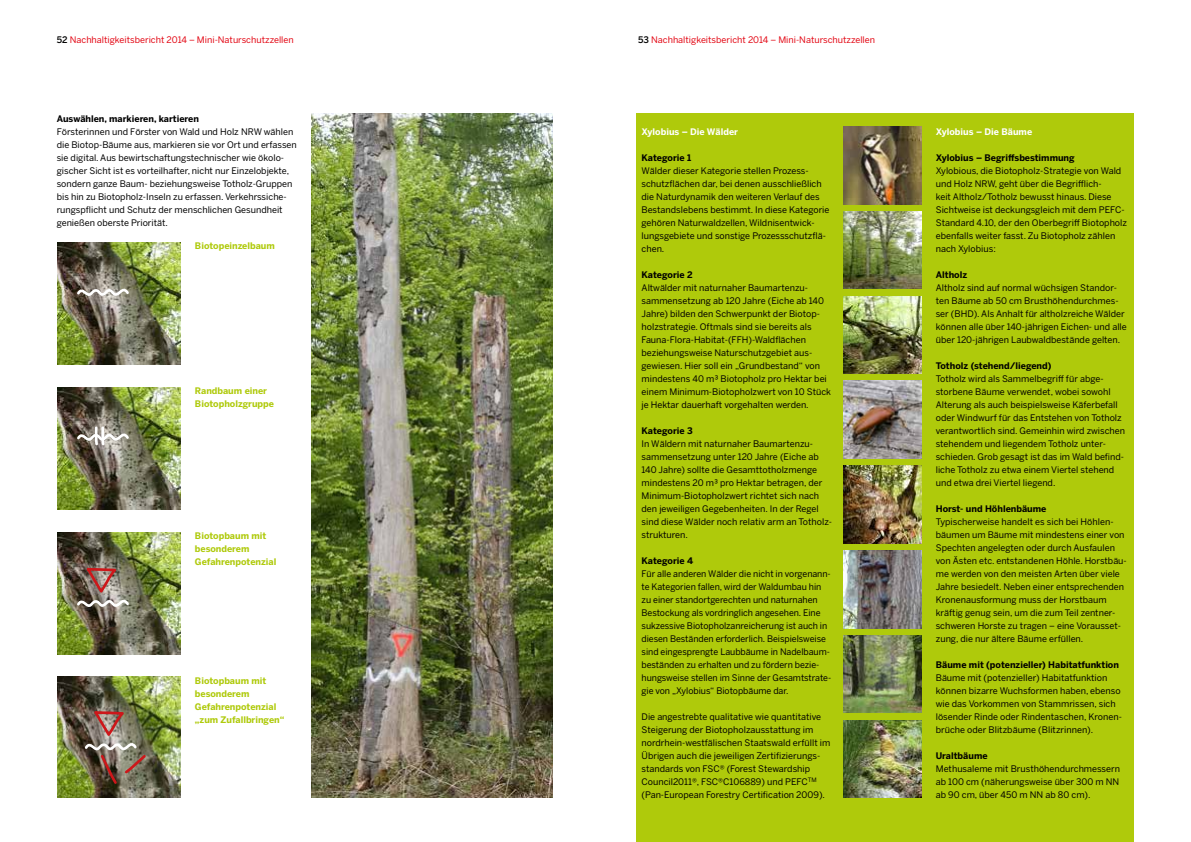
<style>
.page{position:relative;width:1191px;height:842px;background:#fff}
.page>*{position:absolute;margin:0;border:0;box-sizing:border-box;transform-origin:0 0}
.t1{font:9px/13px "Benton Sans";color:#000}
.t2{font:700 9px "Benton Sans";color:#000}
.t3{font:700 9px/13px "Benton Sans";color:#afca0b}
.t4{font:9px "Benton Sans";color:#e30613}
.t5{font:700 9px "Benton Sans";color:#fff}
.s1{font-weight:500;color:#000}
</style>
<div class="page">
<img style="left:312px;top:114px;width:241px;height:684px">
<div style="left:636px;top:114px;width:498px;height:728px;background:#afca0b"></div>
<img style="left:58px;top:242px;width:122px;height:123px">
<svg style="left:75px;top:286px;width:56px;height:15px"></svg>
<img style="left:58px;top:387px;width:122px;height:123px">
<svg style="left:75px;top:425px;width:56px;height:22px"></svg>
<img style="left:58px;top:677px;width:122px;height:121px">
<img style="left:83px;top:692px;width:65px;height:94px">
<img style="left:58px;top:532px;width:122px;height:123px">
<img style="left:75px;top:549px;width:56px;height:63px">
<img style="left:844px;top:126px;width:77px;height:78px">
<img style="left:844px;top:211px;width:77px;height:78px">
<img style="left:844px;top:296px;width:77px;height:78px">
<img style="left:844px;top:381px;width:77px;height:77px">
<img style="left:844px;top:466px;width:77px;height:77px">
<img style="left:844px;top:550px;width:77px;height:78px">
<img style="left:844px;top:635px;width:77px;height:78px">
<img style="left:844px;top:720px;width:77px;height:78px">
<p class="t4" style="left:57px;top:34px;width:238px"><span class="s1">52</span> Nachhaltigkeitsbericht 2014 – Mini-Naturschutzzellen</p>
<p class="t4" style="left:638px;top:34px;width:239px"><span class="s1">53</span> Nachhaltigkeitsbericht 2014 – Mini-Naturschutzzellen</p>
<p class="t2" style="left:57px;top:113px;width:144px">Auswählen, markieren, kartieren</p>
<p class="t1" style="left:57px;top:125px;width:241px">Försterinnen und Förster von Wald und Holz NRW wählen die Biotop-Bäume aus, markieren sie vor Ort und erfassen sie digital. Aus bewirtschaftungstechnischer wie ökolo&shy;gischer Sicht ist es vorteilhafter, nicht nur Einzelobjekte, sondern ganze Baum- beziehungsweise Totholz-Gruppen bis hin zu Biotopholz-Inseln zu erfassen. Verkehrssiche&shy;rungspflicht und Schutz der menschlichen Gesundheit genießen oberste Priorität.</p>
<p class="t5" style="left:641px;top:126px;width:98px">Xylobius – Die Wälder</p>
<p class="t2" style="left:641px;top:152px;width:51px">Kategorie 1</p>
<p class="t1" style="left:641px;top:164px;width:189px">Wälder dieser Kategorie stellen Prozess&shy;schutzflächen dar, bei denen ausschließlich die Naturdynamik den weiteren Verlauf des Bestandslebens bestimmt. In diese Kategorie gehören Naturwaldzellen, Wildnisentwick&shy;lungsgebiete und sonstige Prozessschutzflä&shy;chen.</p>
<p class="t2" style="left:641px;top:269px;width:53px">Kategorie 2</p>
<p class="t1" style="left:641px;top:281px;width:191px">Altwälder mit naturnaher Baumartenzu&shy;sammensetzung ab 120 Jahre (Eiche ab 140<br>Jahre) bilden den Schwerpunkt der Biotop&shy;holzstrategie. Oftmals sind sie bereits als Fauna-Flora-Habitat-(FFH)-Waldflächen beziehungsweise Naturschutzgebiet aus&shy;gewiesen. Hier soll ein „Grundbestand“ von mindestens 40 m³ Biotopholz pro Hektar bei einem Minimum-Biotopholzwert von 10 Stück je Hektar dauerhaft vorgehalten werden.</p>
<p class="t2" style="left:641px;top:425px;width:53px">Kategorie 3</p>
<p class="t1" style="left:641px;top:437px;width:192px">In Wäldern mit naturnaher Baumartenzu&shy;sammensetzung unter 120 Jahre (Eiche ab 140 Jahre) sollte die Gesamttotholzmenge mindestens 20 m³ pro Hektar betragen, der Minimum-Biotopholzwert richtet sich nach den jeweiligen Gegebenheiten. In der Regel sind diese Wälder noch relativ arm an Totholz&shy;strukturen.</p>
<p class="t2" style="left:641px;top:555px;width:53px">Kategorie 4</p>
<p class="t1" style="left:641px;top:567px;width:191px">Für alle anderen Wälder die nicht in vorgenann&shy;te Kategorien fallen, wird der Waldumbau hin zu einer standortgerechten und naturnahen Bestockung als vordringlich angesehen. Eine sukzessive Biotopholzanreicherung ist auch in diesen Beständen erforderlich. Beispielsweise sind eingesprengte Laubbäume in Nadelbaum&shy;beständen zu erhalten und zu fördern bezie&shy;hungsweise stellen im Sinne der Gesamtstrate&shy;gie von „Xylobius“ Biotopbäume dar.</p>
<p class="t1" style="left:641px;top:710px;width:190px">Die angestrebte qualitative wie quantitative Steigerung der Biotopholzausstattung im nordrhein-westfälischen Staatswald erfüllt im Übrigen auch die jeweiligen Zertifizierungs&shy;standards von FSC® (Forest Stewardship Council2011®, FSC®C106889) und PEFC<sup>TM </sup>(Pan-European Forestry Certification 2009).</p>
<p class="t3" style="left:195px;top:239px;width:81px">Biotopeinzelbaum</p>
<p class="t3" style="left:195px;top:384px;width:81px">Randbaum einer<br>Biotopholzgruppe</p>
<p class="t3" style="left:195px;top:529px;width:83px">Biotopbaum mit besonderem<br>Gefahrenpotenzial</p>
<p class="t3" style="left:195px;top:674px;width:91px">Biotopbaum mit besonderem<br>Gefahrenpotenzial „zum Zufallbringen“</p>
<p class="t5" style="left:935px;top:126px;width:98px">Xylobius – Die Bäume</p>
<p class="t2" style="left:935px;top:152px;width:140px">Xylobius – Begriffsbestimmung</p>
<p class="t1" style="left:935px;top:164px;width:193px">Xylobious, die Biotopholz-Strategie von Wald und Holz NRW, geht über die Begrifflich-<br>keit Altholz/Totholz bewusst hinaus. Diese Sichtweise ist deckungsgleich mit dem PEFC-Standard 4.10, der den Oberbegriff Biotopholz ebenfalls weiter fasst. Zu Biotopholz zählen nach Xylobius:</p>
<p class="t2" style="left:935px;top:269px;width:33px">Altholz</p>
<p class="t1" style="left:935px;top:281px;width:192px">Altholz sind auf normal wüchsigen Standor&shy;ten Bäume ab 50 cm Brusthöhendurchmes&shy;ser (BHD). Als Anhalt für altholzreiche Wälder können alle über 140-jährigen Eichen- und alle über 120-jährigen Laubwaldbestände gelten.</p>
<p class="t2" style="left:935px;top:360px;width:117px">Totholz (stehend/liegend)</p>
<p class="t1" style="left:935px;top:372px;width:191px">Totholz wird als Sammelbegriff für abge&shy;storbene Bäume verwendet, wobei sowohl Alterung als auch beispielsweise Käferbefall oder Windwurf für das Entstehen von Totholz verantwortlich sind. Gemeinhin wird zwischen stehendem und liegendem Totholz unter&shy;schieden. Grob gesagt ist das im Wald befind&shy;liche Totholz zu etwa einem Viertel stehend und etwa drei Viertel liegend.</p>
<p class="t2" style="left:935px;top:503px;width:112px">Horst- und Höhlenbäume</p>
<p class="t1" style="left:935px;top:515px;width:192px">Typischerweise handelt es sich bei Höhlen&shy;bäumen um Bäume mit mindestens einer von Spechten angelegten oder durch Ausfaulen von Ästen etc. entstandenen Höhle. Horstbäu&shy;me werden von den meisten Arten über viele Jahre besiedelt. Neben einer entsprechenden Kronenausformung muss der Horstbaum kräftig genug sein, um die zum Teil zentner&shy;schweren Horste zu tragen – eine Vorausset&shy;zung, die nur ältere Bäume erfüllen.</p>
<p class="t2" style="left:935px;top:659px;width:185px">Bäume mit (potenzieller) Habitatfunktion</p>
<p class="t1" style="left:935px;top:671px;width:188px">Bäume mit (potenzieller) Habitatfunktion können bizarre Wuchsformen haben, ebenso wie das Vorkommen von Stammrissen, sich lösender Rinde oder Rindentaschen, Kronen&shy;brüche oder Blitzbäume (Blitzrinnen).</p>
<p class="t2" style="left:935px;top:750px;width:53px">Uraltbäume</p>
<p class="t1" style="left:935px;top:762px;width:186px;text-align:justify">Methusaleme mit Brusthöhendurchmessern ab 100 cm (näherungsweise über 300 m NN ab 90 cm, über 450 m NN ab 80 cm).</p>
</div>
